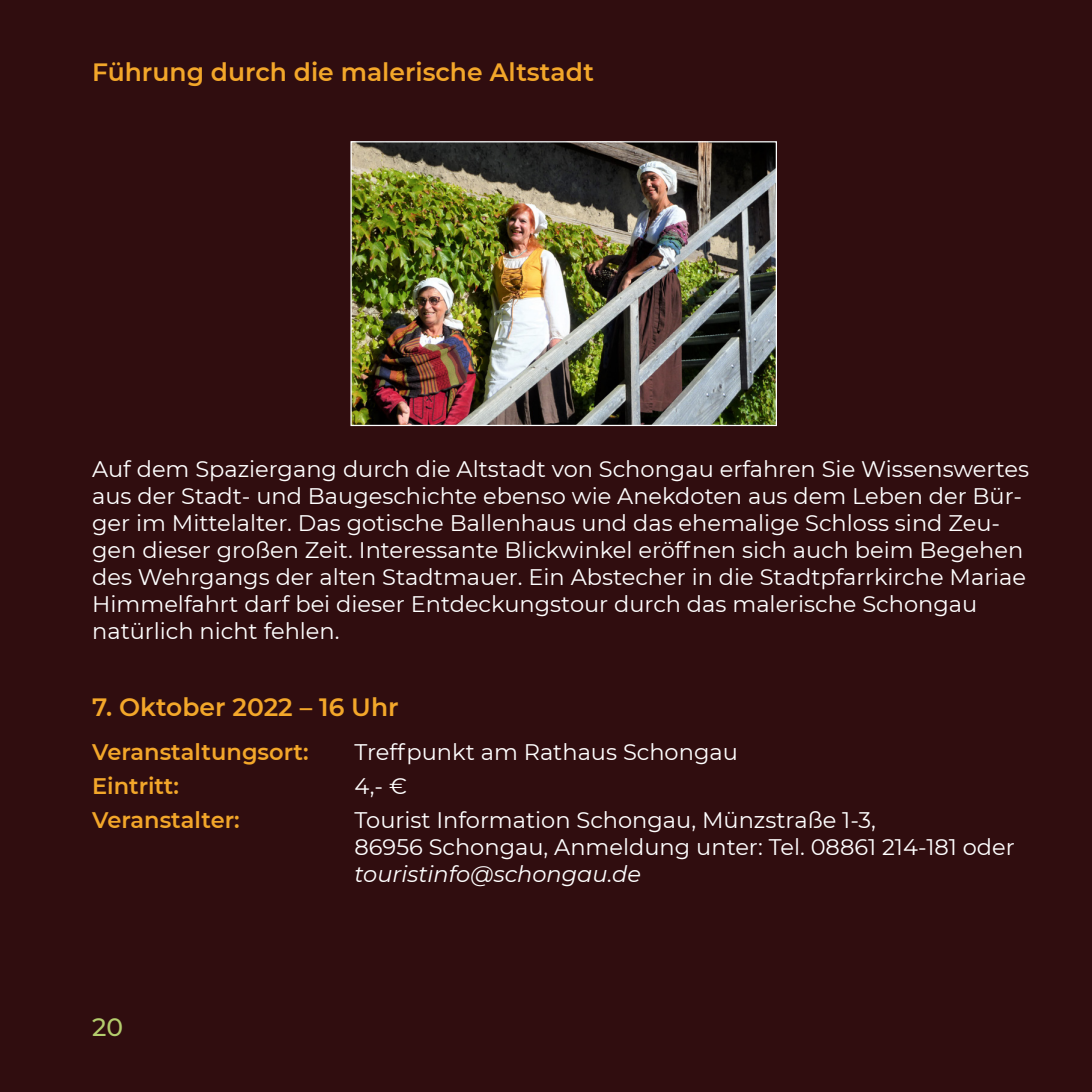
<style>
.page{position:relative;width:1092px;height:1092px;background:#fff}
.page>*{position:absolute;margin:0;border:0;box-sizing:border-box;transform-origin:0 0}
.t1{font:600 25px "Montserrat";color:#f3a72a}
.t2{font:500 25px "Montserrat";color:#b4cd6d}
.t3{font:22.5px/27px "Montserrat";color:#fff}
.t4{font:600 22.5px "Montserrat";color:#f3a72a}
.t5{font:italic 22.5px "Montserrat";color:#fff}
</style>
<div class="page">
<div style="left:0;top:0;width:1091px;height:1091px;background:#300d0f"></div>
<img style="left:352px;top:143px;width:423px;height:281px">
<div style="left:350px;top:141px;width:427px;height:285px;border:1px solid #fff"></div>
<p class="t1" style="left:92px;top:54px;width:503px">Führung durch die malerische Altstadt</p>
<p class="t3" style="left:92px;top:454px;width:938px">Auf dem Spaziergang durch die Altstadt von Schongau erfahren Sie Wissenswertes aus der Stadt- und Baugeschichte ebenso wie Anekdoten aus dem Leben der Bür&shy;ger im Mittelalter. Das gotische Ballenhaus und das ehemalige Schloss sind Zeu&shy;gen dieser großen Zeit. Interessante Blickwinkel eröffnen sich auch beim Begehen des Wehrgangs der alten Stadtmauer. Ein Abstecher in die Stadtpfarrkirche Mariae Himmelfahrt darf bei dieser Entdeckungstour durch das malerische Schongau natürlich nicht fehlen.</p>
<p class="t1" style="left:92px;top:689px;width:308px">7. Oktober 2022 – 16 Uhr</p>
<p class="t4" style="left:92px;top:735px;width:218px">Veranstaltungsort:</p>
<p class="t3" style="left:354px;top:737px;width:385px">Treffpunkt am Rathaus Schongau</p>
<p class="t4" style="left:92px;top:770px;width:88px">Eintritt:</p>
<p class="t3" style="left:354px;top:771px;width:54px">4,- €</p>
<p class="t4" style="left:92px;top:804px;width:149px">Veranstalter:</p>
<p class="t3" style="left:354px;top:805px;width:661px">Tourist Information Schongau, Münzstraße 1-3,<br>86956 Schongau, Anmeldung unter: Tel. 08861 214-181 oder</p>
<p class="t5" style="left:354px;top:858px;width:288px">touristinfo@schongau.de</p>
<p class="t2" style="left:92px;top:1009px;width:32px">20</p>
</div>
